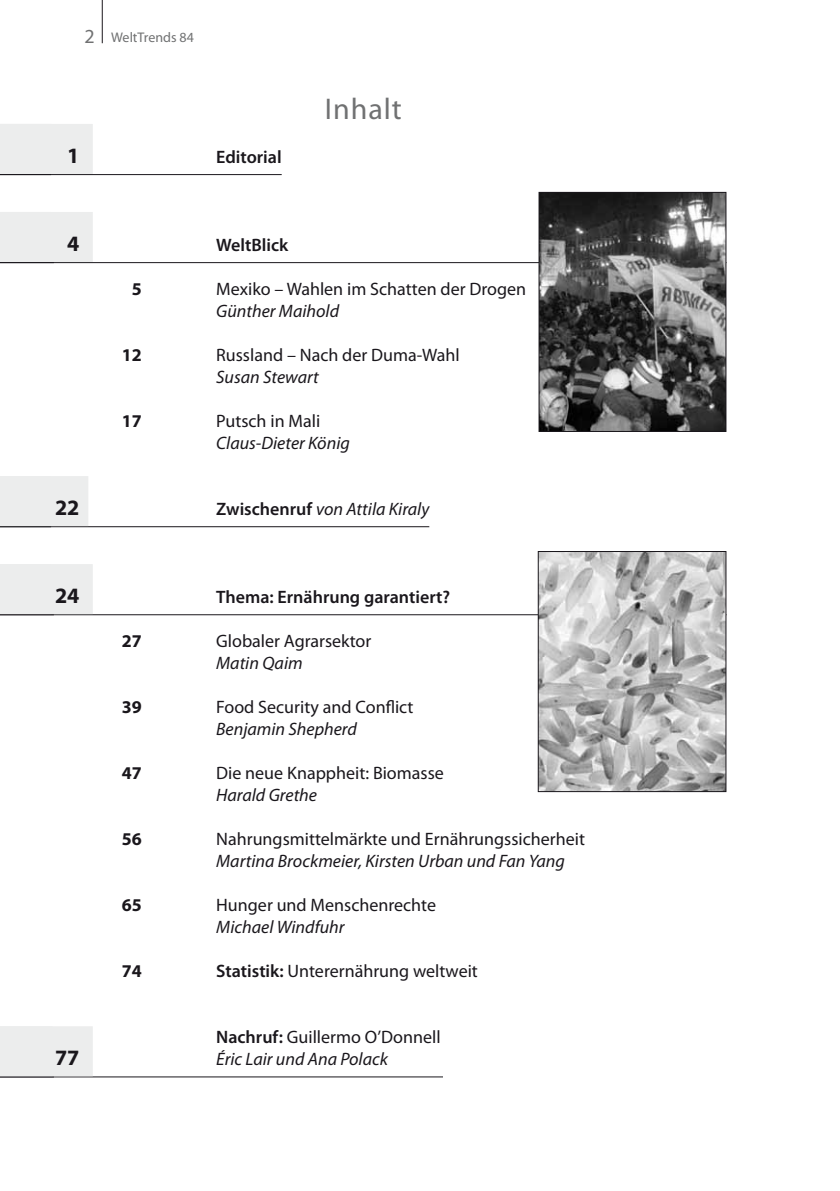
<style>
.page{position:relative;width:840px;height:1191px;background:#fff}
.page>*{position:absolute;margin:0;border:0;box-sizing:border-box;transform-origin:0 0}
.t1{font:30px "Myriad Pro";letter-spacing:.03em;color:#707172}
.t2{font:700 22px "Myriad Pro";color:#1a171c}
.t3{font:18px "Myriad Pro";color:#1a171c}
.t4{font:italic 18px "Myriad Pro";color:#1a171c}
.t5{font:600 18px "Myriad Pro";color:#1a171c}
.t6{font:700 18px "Myriad Pro";color:#1a171c}
.t7{font:14px "Myriad Pro";color:#707172}
.s1{font-size:20px}
.s2{font-weight:600;font-style:normal}
.s3{font-weight:600}
</style>
<div class="page">
<hr style="left:0;top:174px;width:281px;height:1px;background:#1a171c">
<div style="left:0;top:124px;width:93px;height:50px;background:#eceded"></div>
<hr style="left:0;top:262px;width:726px;height:1px;background:#1a171c">
<div style="left:0;top:212px;width:93px;height:50px;background:#eceded"></div>
<hr style="left:0;top:526px;width:429px;height:1px;background:#1a171c">
<div style="left:0;top:476px;width:88px;height:50px;background:#eceded"></div>
<hr style="left:0;top:614px;width:726px;height:1px;background:#1a171c">
<div style="left:0;top:564px;width:93px;height:50px;background:#eceded"></div>
<hr style="left:0;top:1076px;width:726px;height:1px;background:#1a171c">
<div style="left:0;top:1026px;width:93px;height:50px;background:#eceded"></div>
<img style="left:540px;top:194px;width:184px;height:236px">
<div style="left:538px;top:192px;width:188px;height:240px;border:1px solid #1a171c"></div>
<img style="left:539px;top:553px;width:185px;height:237px">
<div style="left:537px;top:551px;width:189px;height:241px;border:1px solid #1a171c"></div>
<div style="left:442px;top:1042px;width:284px;height:47px;background:#fff"></div>
<hr style="left:102px;top:0;width:1px;height:43px;background:#1a171c">
<p class="t7" style="left:85px;top:29px;width:111px"><span class="s1">2</span> WeltTrends 84</p>
<p class="t2" style="left:67px;top:141px;width:14px">1</p>
<p class="t5" style="left:216px;top:145px;width:67px">Editorial</p>
<h1 class="t1" style="left:324px;top:90px;width:78px">Inhalt</h1>
<p class="t2" style="left:67px;top:229px;width:14px">4</p>
<p class="t5" style="left:216px;top:233px;width:74px">WeltBlick</p>
<p class="t6" style="left:132px;top:277px;width:11px">5</p>
<p class="t3" style="left:216px;top:278px;width:311px">Mexiko – Wahlen im Schatten der Drogen</p>
<p class="t4" style="left:216px;top:300px;width:124px">Günther Maihold</p>
<p class="t6" style="left:122px;top:343px;width:21px">12</p>
<p class="t3" style="left:216px;top:344px;width:245px">Russland – Nach der Duma-Wahl</p>
<p class="t4" style="left:216px;top:366px;width:104px">Susan Stewart</p>
<p class="t6" style="left:122px;top:409px;width:21px">17</p>
<p class="t3" style="left:216px;top:410px;width:105px">Putsch in Mali</p>
<p class="t4" style="left:216px;top:432px;width:135px">Claus-Dieter König</p>
<p class="t2" style="left:55px;top:493px;width:26px">22</p>
<p class="t4" style="left:216px;top:498px;width:214px"><span class="s2">Zwischenruf</span> von Attila Kiraly</p>
<p class="t2" style="left:55px;top:581px;width:26px">24</p>
<p class="t5" style="left:216px;top:585px;width:235px">Thema: Ernährung garantiert?</p>
<p class="t6" style="left:122px;top:629px;width:21px">27</p>
<p class="t3" style="left:216px;top:630px;width:156px">Globaler Agrarsektor</p>
<p class="t4" style="left:216px;top:652px;width:88px">Matin Qaim</p>
<p class="t6" style="left:122px;top:695px;width:21px">39</p>
<p class="t3" style="left:216px;top:696px;width:199px">Food Security and Conflict</p>
<p class="t4" style="left:216px;top:718px;width:142px">Benjamin Shepherd</p>
<p class="t6" style="left:122px;top:761px;width:21px">47</p>
<p class="t3" style="left:216px;top:762px;width:229px">Die neue Knappheit: Biomasse</p>
<p class="t4" style="left:216px;top:784px;width:102px">Harald Grethe</p>
<p class="t6" style="left:122px;top:827px;width:21px">56</p>
<p class="t3" style="left:216px;top:828px;width:370px">Nahrungsmittelmärkte und Ernährungssicherheit</p>
<p class="t4" style="left:216px;top:850px;width:350px">Martina Brockmeier, Kirsten Urban und Fan Yang</p>
<p class="t6" style="left:122px;top:893px;width:21px">65</p>
<p class="t3" style="left:216px;top:894px;width:221px">Hunger und Menschenrechte</p>
<p class="t4" style="left:216px;top:916px;width:130px">Michael Windfuhr</p>
<p class="t6" style="left:122px;top:959px;width:21px">74</p>
<p class="t3" style="left:216px;top:960px;width:263px"><span class="s3">Statistik:</span> Unterernährung weltweit</p>
<p class="t3" style="left:216px;top:1026px;width:226px"><span class="s3">Nachruf:</span> Guillermo O’Donnell</p>
<p class="t2" style="left:55px;top:1043px;width:26px">77</p>
<p class="t4" style="left:216px;top:1048px;width:173px">Éric Lair und Ana Polack</p>
</div>
